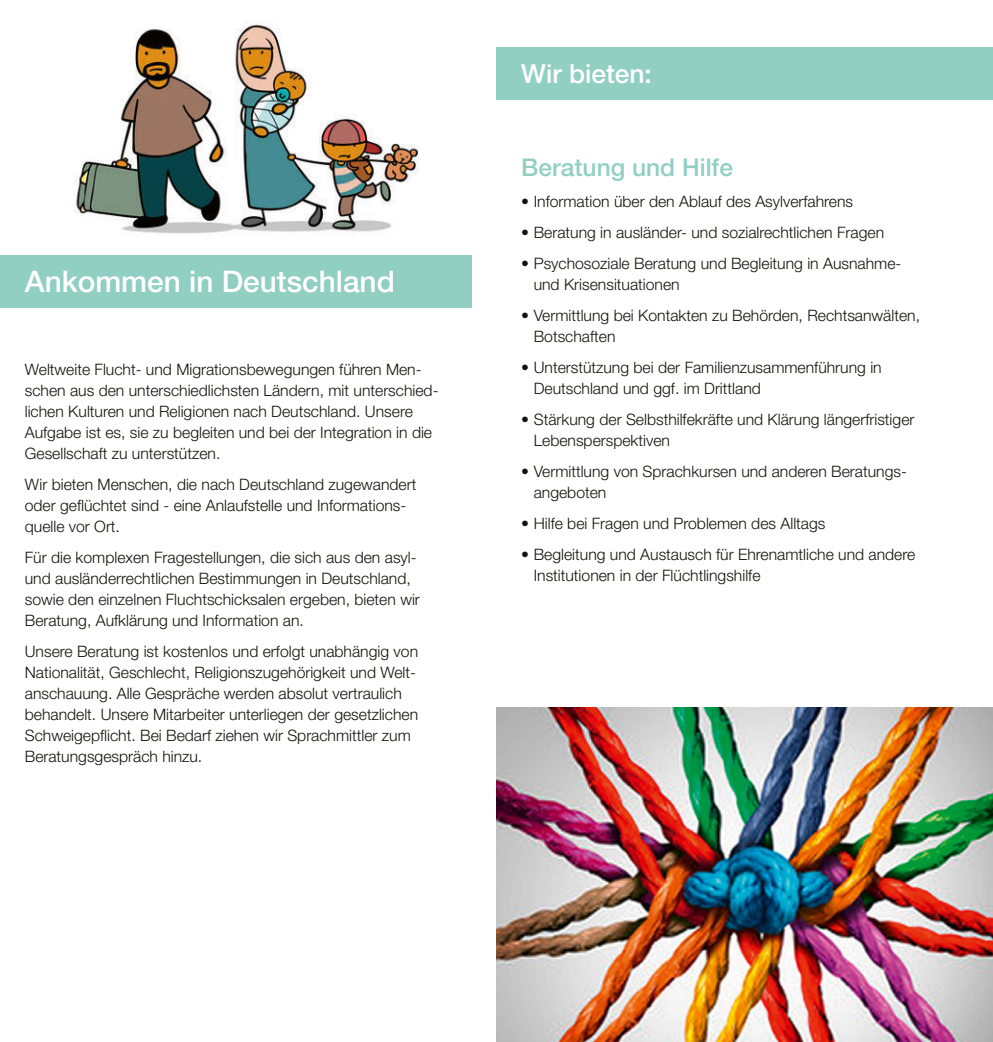
<style>
.page{position:relative;width:993px;height:1042px;background:#fff}
.page>*{position:absolute;margin:0;border:0;box-sizing:border-box;transform-origin:0 0}
.t1{font:500 29.75px "Helvetica Neue LT Std";color:#fff}
.t2{font:500 26.25px "Helvetica Neue LT Std";color:#fff}
.Thema{font:500 24.5px "Helvetica Neue LT Std";color:#91cfc3}
.Copytext{font:300 15.75px/21px "Helvetica Neue LT Std";color:#12120d}
</style>
<div class="page">
<div style="left:496px;top:47px;width:496px;height:52px;background:#91cfc3"></div>
<div style="left:0;top:255px;width:471px;height:53px;background:#91cfc3"></div>
<img style="left:74px;top:21px;width:345px;height:213px">
<img style="left:496px;top:707px;width:496px;height:335px">
<p class="t1" style="left:25px;top:264px;width:371px">Ankommen in Deutschland</p>
<p class="Copytext" style="left:25px;top:358px;width:415px">Weltweite Flucht- und Migrationsbewegungen führen Men&shy;schen aus den unterschiedlichsten Ländern, mit unterschied&shy;lichen Kulturen und Religionen nach Deutschland. Unsere Aufgabe ist es, sie zu begleiten und bei der Integration in die Gesellschaft zu unterstützen.</p>
<p class="Copytext" style="left:25px;top:473px;width:393px">Wir bieten Menschen, die nach Deutschland zugewandert oder geflüchtet sind - eine Anlaufstelle und Informations&shy;quelle vor Ort.</p>
<p class="Copytext" style="left:25px;top:546px;width:396px">Für die komplexen Fragestellungen, die sich aus den asyl&shy;und ausländerrechtlichen Bestimmungen in Deutschland, sowie den einzelnen Fluchtschicksalen ergeben, bieten wir Beratung, Aufklärung und Information an.</p>
<p class="Copytext" style="left:25px;top:640px;width:394px">Unsere Beratung ist kostenlos und erfolgt unabhängig von Nationalität, Geschlecht, Religionszugehörigkeit und Welt&shy;anschauung. Alle Gespräche werden absolut vertraulich behandelt. Unsere Mitarbeiter unterliegen der gesetzlichen Schweigepflicht. Bei Bedarf ziehen wir Sprachmittler zum Beratungsgespräch hinzu.</p>
<p class="t2" style="left:521px;top:58px;width:132px">Wir bieten:</p>
<p class="Thema" style="left:521px;top:153px;width:213px">Beratung und Hilfe</p>
<p class="Copytext" style="left:521px;top:191px;width:333px">• Information über den Ablauf des Asylverfahrens</p>
<p class="Copytext" style="left:521px;top:222px;width:364px">• Beratung in ausländer- und sozialrechtlichen Fragen</p>
<p class="Copytext" style="left:533px;top:253px;width:369px;text-indent:-12px">• Psychosoziale Beratung und Begleitung in Ausnahme&shy;und Krisensituationen</p>
<p class="Copytext" style="left:533px;top:304px;width:387px;text-indent:-12px">• Vermittlung bei Kontakten zu Behörden, Rechtsanwälten,<br>Botschaften</p>
<p class="Copytext" style="left:533px;top:356px;width:349px;text-indent:-12px">• Unterstützung bei der Familienzusammenführung in<br>Deutschland und ggf. im Drittland</p>
<p class="Copytext" style="left:533px;top:408px;width:382px;text-indent:-12px">• Stärkung der Selbsthilfekräfte und Klärung längerfristiger<br>Lebensperspektiven</p>
<p class="Copytext" style="left:533px;top:460px;width:372px;text-indent:-12px">• Vermittlung von Sprachkursen und anderen Beratungs&shy;angeboten</p>
<p class="Copytext" style="left:521px;top:512px;width:305px">• Hilfe bei Fragen und Problemen des Alltags</p>
<p class="Copytext" style="left:533px;top:543px;width:383px;text-indent:-12px">• Begleitung und Austausch für Ehrenamtliche und andere<br>Institutionen in der Flüchtlingshilfe</p>
</div>
